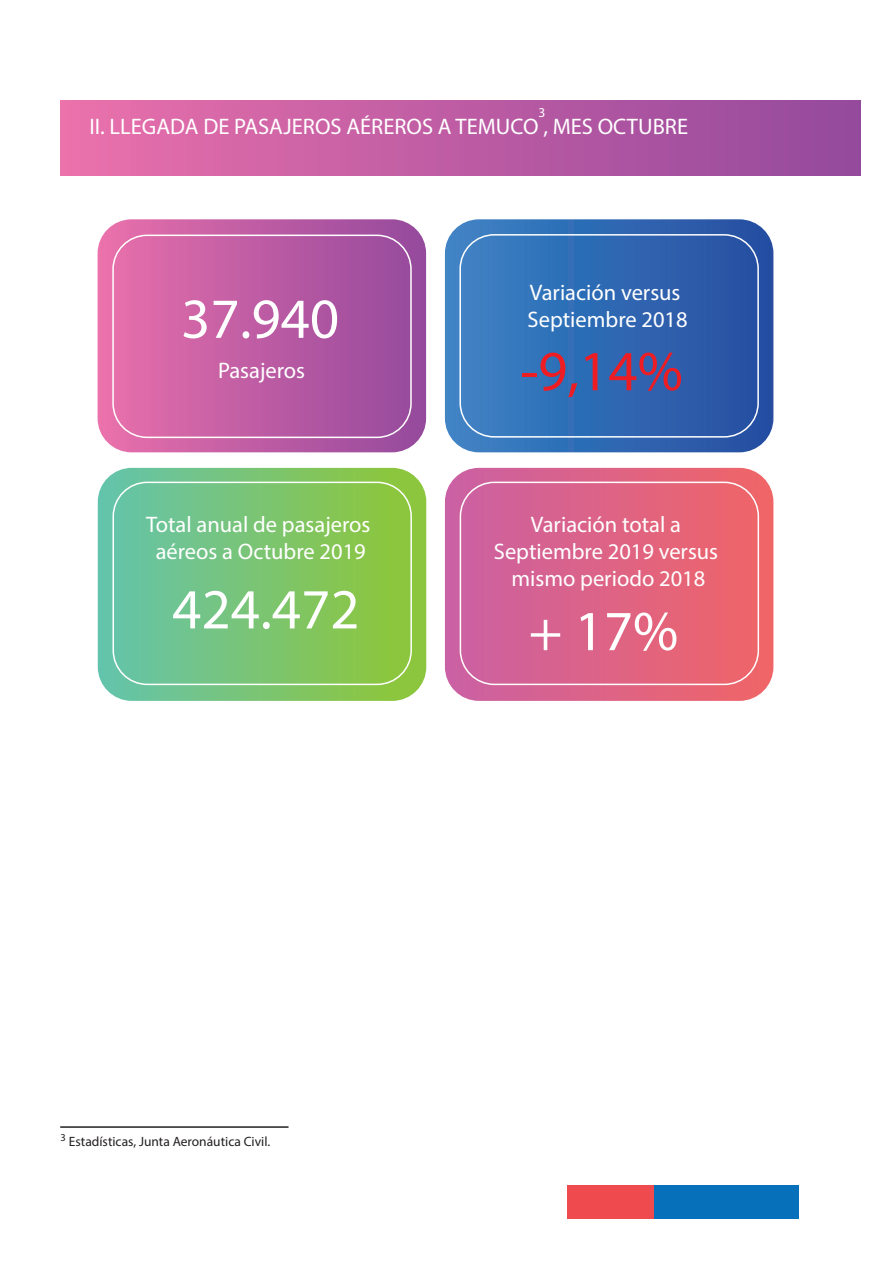
<style>
.page{position:relative;width:893px;height:1263px;background:#fff}
.page>*{position:absolute;margin:0;border:0;box-sizing:border-box;transform-origin:0 0}
.t1{font:57px "Myriad Pro";color:#fff}
.t2{font:57px "Myriad Pro";color:#ee1d23}
.t3{font:22.5px/27px "Myriad Pro";color:#fff;text-align:center}
.t4{font:13.5px "Myriad Pro";color:#231f20}
.t5{font:13.5px "Myriad Pro";color:#fff}
.t6{font:10.5px "Myriad Pro";color:#231f20}
</style>
<div class="page">
<div style="left:60px;top:101px;width:800px;height:75px;background:linear-gradient(to right,#ea70ab,#93499c)"></div>
<div style="left:654px;top:1185px;width:144px;height:33px;background:#0671ba"></div>
<div style="left:567px;top:1185px;width:87px;height:33px;background:#ef4b4f"></div>
<hr style="left:60px;top:1126px;width:229px;height:2px;background:#231f20">
<svg style="left:98px;top:219px;width:328px;height:233px;background:#bf5fa5"></svg>
<svg style="left:445px;top:219px;width:328px;height:233px;background:#336bb4"></svg>
<div style="left:112px;top:235px;width:300px;height:203px;border:2px solid #fff;border-radius:34px"></div>
<svg style="left:98px;top:468px;width:328px;height:233px;background:#7cc573"></svg>
<div style="left:113px;top:482px;width:299px;height:203px;border:2px solid #fff;border-radius:34px"></div>
<div style="left:459px;top:234px;width:300px;height:204px;border:2px solid #fff;border-radius:34px"></div>
<svg style="left:445px;top:468px;width:328px;height:233px;background:#de6586"></svg>
<div style="left:460px;top:482px;width:299px;height:203px;border:2px solid #fff;border-radius:34px"></div>
<p class="t5" style="left:538px;top:104px;width:8px">3</p>
<p class="t3" style="left:89px;top:113px;width:600px">II. LLEGADA DE PASAJEROS AÉREROS A TEMUCO , MES OCTUBRE</p>
<h1 class="t1" style="left:181px;top:284px;width:160px">37.940</h1>
<p class="t3" style="left:218px;top:357px;width:89px">Pasajeros</p>
<p class="t3" style="left:146px;top:511px;width:226px">Total anual de pasajeros aéreos a Octubre 2019</p>
<h1 class="t1" style="left:172px;top:574px;width:189px">424.472</h1>
<p class="t3" style="left:527px;top:278px;width:162px;text-align:left">Variación versus<br>Septiembre 2018</p>
<h1 class="t2" style="left:521px;top:336px;width:164px">-9,14%</h1>
<p class="t3" style="left:494px;top:511px;width:226px">Variación total a<br>Septiembre 2019 versus mismo periodo 2018</p>
<h1 class="t1" style="left:528px;top:596px;width:151px">+ 17%</h1>
<p class="t6" style="left:60px;top:1131px;width:7px">3</p>
<p class="t4" style="left:69px;top:1133px;width:203px">Estadísticas, Junta Aeronáutica Civil.</p>
</div>
